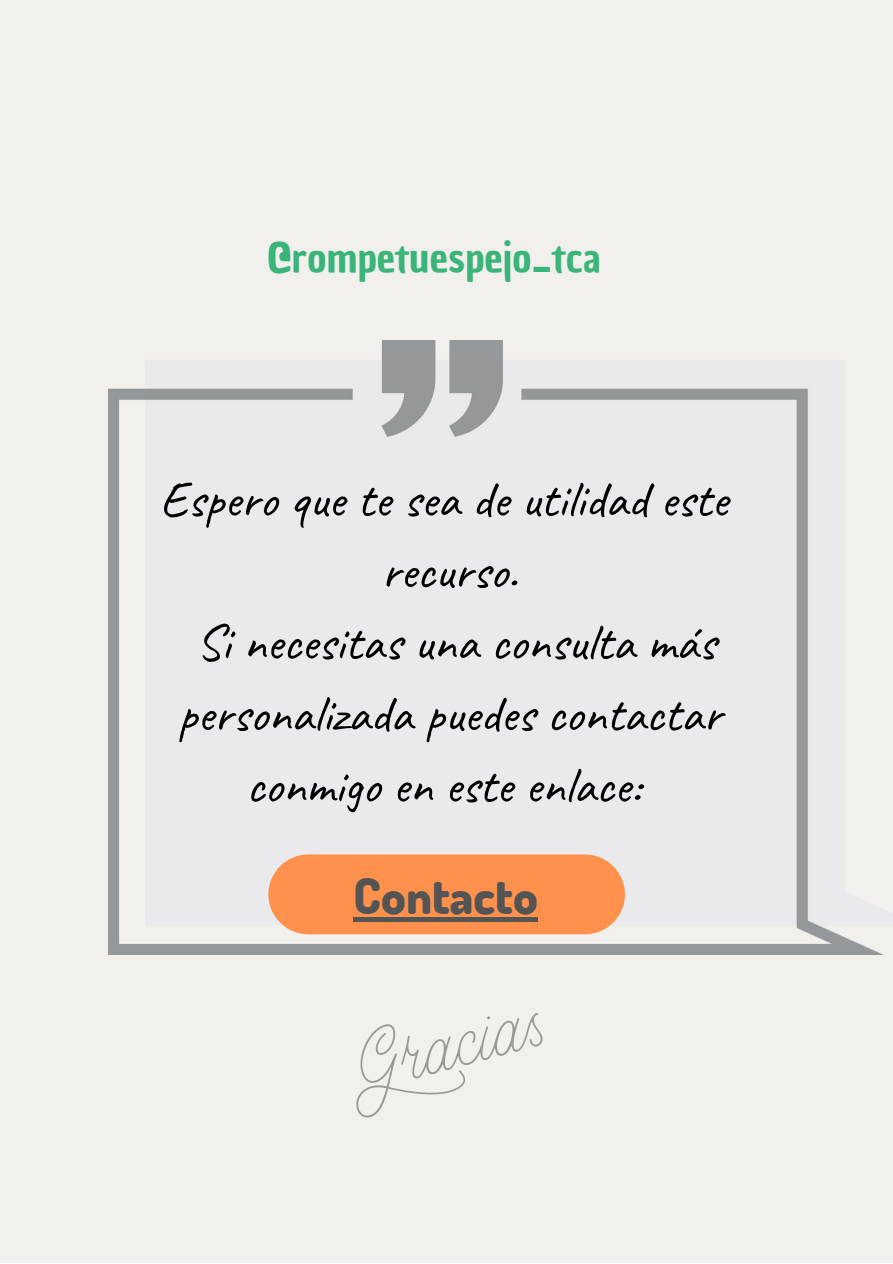
<style>
.page{position:relative;width:893px;height:1264px;background:#fff}
.page>*{position:absolute;margin:0;border:0;box-sizing:border-box;transform-origin:0 0}
.t1{font:51.3px/71.4px "Caveat";color:#000;text-align:center}
.t2{font:800 48.9px "Dosis";color:#545454}
.t3{font:41.4px "Chau Philomene One";color:#3bb47a}
</style>
<div class="page">
<div style="left:0;top:0;width:892px;height:1262px;background:#f1f0ec"></div>
<img style="left:108px;top:340px;width:774px;height:614px">
<div style="left:268px;top:854px;width:357px;height:80px;background:#ff914d;border-radius:40px"></div>
<svg style="left:356px;top:1013px;width:186px;height:104px"></svg>
<div style="left:353px;top:916px;width:185px;height:5px;background:#545454"></div>
<p class="t3" style="left:267px;top:229px;width:335px">@rompetuespejo_tca</p>
<p class="t1" style="left:159px;top:463px;width:570px">Espero que te sea de utilidad este recurso.<br>Si necesitas una consulta más personalizada puedes contactar conmigo en este enlace:</p>
<p class="t2" style="left:353px;top:863px;width:186px">Contacto</p>
</div>
